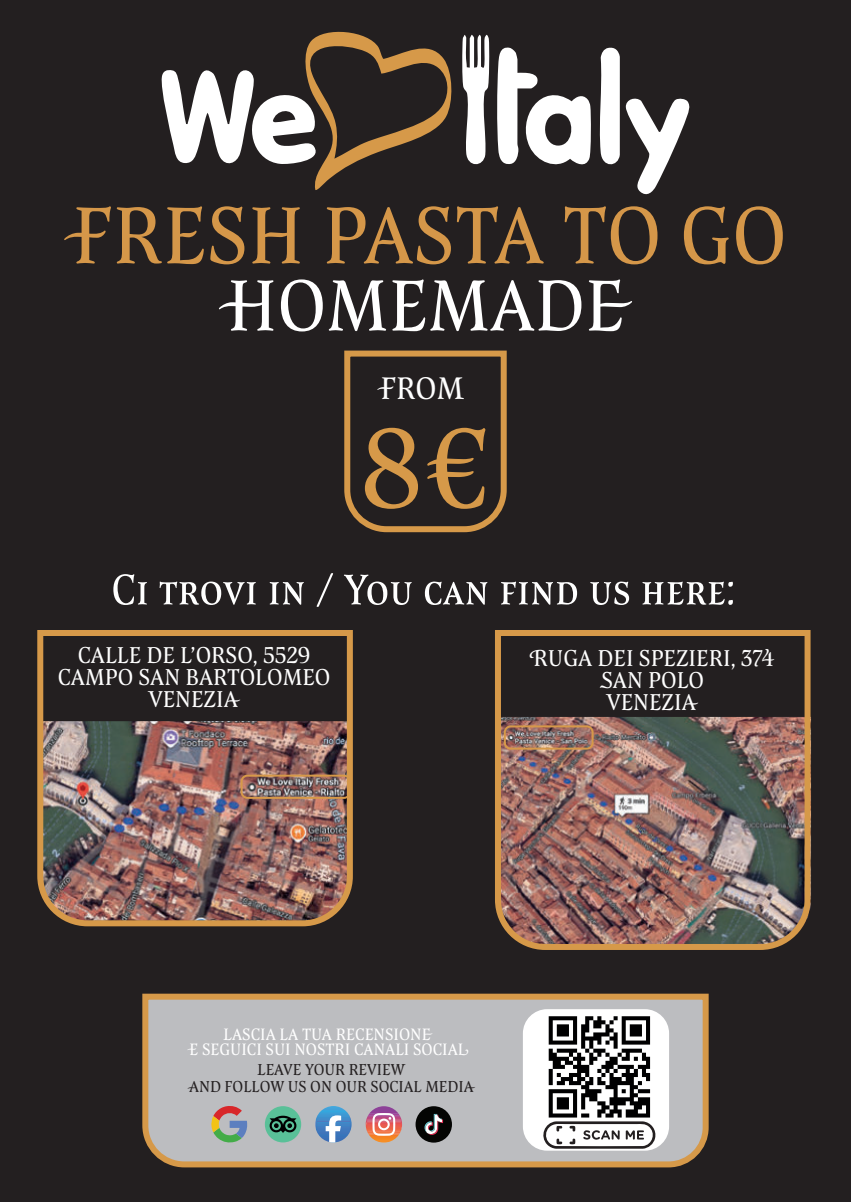
<style>
.page{position:relative;width:851px;height:1202px;background:#fff}
.page>*{position:absolute;margin:0;border:0;box-sizing:border-box;transform-origin:0 0}
.t1{font:147px "Capellina Caps";color:#d69949}
.t2{font:105.4px "Capellina Caps";color:#d59749}
.t3{font:94.4px "Capellina Caps";color:#fff}
.t4{font:56px "Capellina Caps";color:#fff}
.t5{font:40.8px "Capellina Caps";color:#fff}
.t6{font:30px/22px "Capellina Caps";color:#fff;text-align:center}
.t7{font:21.6px "Capellina Caps";color:#fff}
.t8{font:20.8px/16.2px "Capellina Caps";color:#231f20;text-align:center}
</style>
<div class="page">
<div style="left:0;top:0;width:850px;height:1202px;background:#231f20"></div>
<svg style="left:344px;top:350px;width:163px;height:183px"></svg>
<svg style="left:142px;top:993px;width:567px;height:175px;background:#bbb5ae"></svg>
<img style="left:315px;top:1106px;width:36px;height:36px;border-radius:18px">
<svg style="left:325px;top:1115px;width:16px;height:27px"></svg>
<img style="left:365px;top:1106px;width:37px;height:37px;border-radius:18px">
<svg style="left:372px;top:1113px;width:23px;height:23px"></svg>
<div style="left:415px;top:1106px;width:37px;height:37px;background:#040503;border-radius:50%"></div>
<svg style="left:424px;top:1114px;width:19px;height:21px"></svg>
<div style="left:265px;top:1106px;width:36px;height:36px;background:#59c098;border-radius:50%"></div>
<svg style="left:269px;top:1116px;width:27px;height:17px"></svg>
<svg style="left:211px;top:1105px;width:36px;height:38px"></svg>
<div style="left:523px;top:1009px;width:146px;height:142px;background:#fff;border-radius:24px"></div>
<svg style="left:543px;top:1016px;width:114px;height:133px"></svg>
<svg style="left:161px;top:31px;width:291px;height:159px"></svg>
<svg style="left:625px;top:98px;width:65px;height:97px"></svg>
<svg style="left:497px;top:47px;width:94px;height:118px"></svg>
<svg style="left:462px;top:34px;width:27px;height:131px"></svg>
<svg style="left:599px;top:47px;width:20px;height:118px;background:#e3e3e3"></svg>
<img style="left:495px;top:630px;width:316px;height:320px">
<img style="left:37px;top:630px;width:316px;height:297px">
<div style="left:240px;top:775px;width:111px;height:24px;border:2px solid #d69949;border-radius:6px"></div>
<h2 class="t2" style="left:64px;top:191px;width:724px">FRESH PASTA TO GO</h2>
<h3 class="t3" style="left:219px;top:266px;width:414px">HOMEMADE</h3>
<h3 class="t5" style="left:377px;top:371px;width:88px">FROM</h3>
<h1 class="t1" style="left:360px;top:407px;width:131px">8€</h1>
<h3 class="t4" style="left:111px;top:566px;width:630px">Ci trovi in / You can find us here:</h3>
<p class="t6" style="left:58px;top:643px;width:274px">CALLE DE L’ORSO, 5529<br>CAMPO SAN BARTOLOMEO<br>VENEZIA</p>
<p class="t6" style="left:529px;top:647px;width:246px">RUGA DEI SPEZIERI, 374<br>SAN POLO<br>VENEZIA</p>
<p class="t7" style="left:223px;top:1025px;width:210px">LASCIA LA TUA RECENSIONE</p>
<p class="t7" style="left:187px;top:1040px;width:282px">E SEGUICI SUI NOSTRI CANALI SOCIAL</p>
<p class="t8" style="left:188px;top:1061px;width:289px">LEAVE YOUR REVIEW<br>AND FOLLOW US ON OUR SOCIAL MEDIA</p>
</div>
